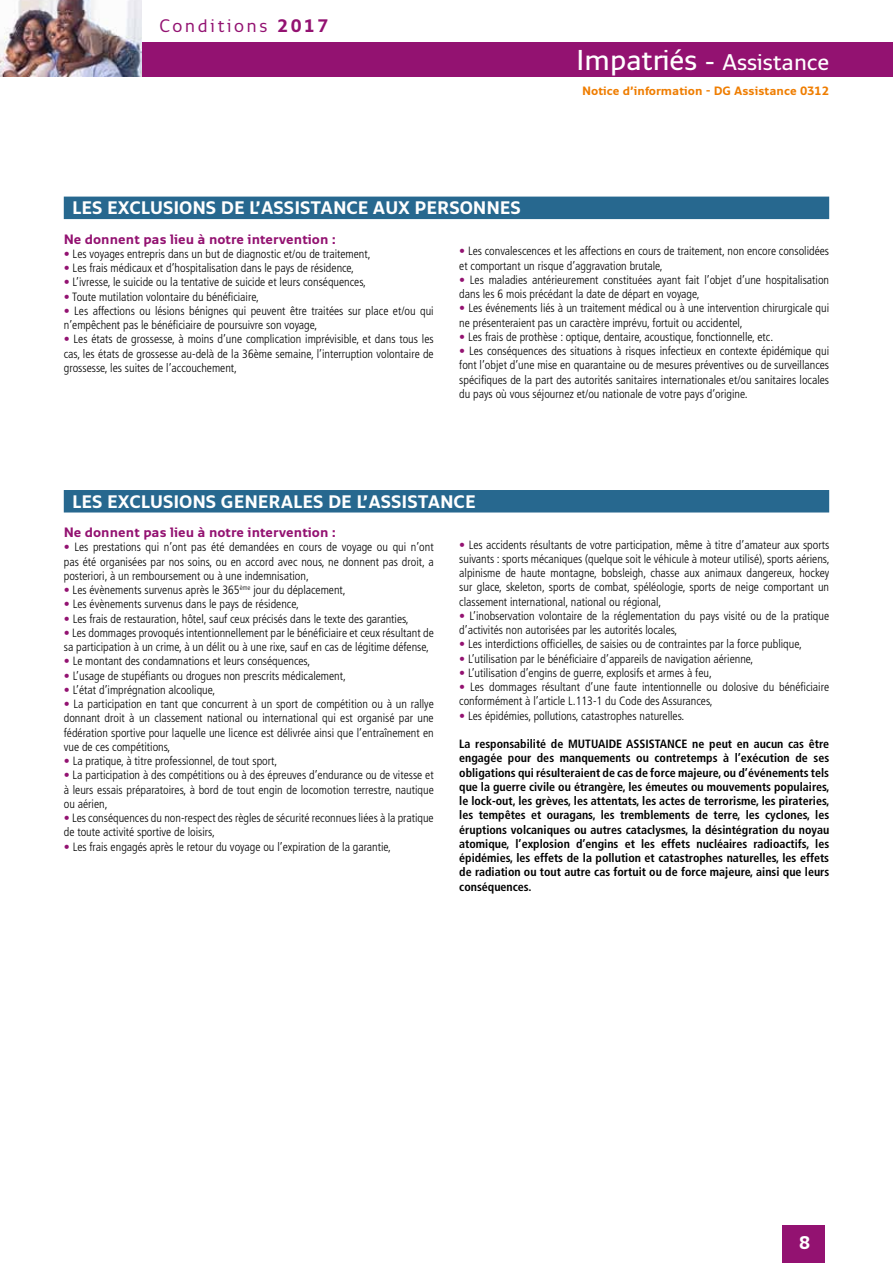
<style>
.page{position:relative;width:893px;height:1263px;background:#fff}
.page>*{position:absolute;margin:0;border:0;box-sizing:border-box;transform-origin:0 0}
.t1{font:600 28.5px "Monitor";color:#fff}
.t2{font:700 18.15px "Monitor";color:#fff}
.t3{font:700 18px "Monitor";color:#fff}
.t4{font:18px "Monitor";letter-spacing:.14em;color:#931271}
.t5{font:700 13.5px "Monitor";color:#931271}
.t6{font:300 condensed 12px/14.2px "Frutiger LT Std";color:#000}
.t7{font:700 condensed 12px/14.2px "Frutiger LT Std";color:#000;text-align:justify}
.t8{font:700 12px "Monitor";color:#ef7d00}
.s1{font-weight:700}
.s2{font-size:22.5px}
.s3{color:#931271}
</style>
<div class="page">
<div style="left:64px;top:490px;width:765px;height:22px;background:#27688f"></div>
<div style="left:64px;top:197px;width:765px;height:22px;background:#27688f"></div>
<div style="left:0;top:43px;width:893px;height:34px;background:#931271"></div>
<div style="left:783px;top:1225px;width:42px;height:38px;background:#931271"></div>
<img style="left:0;top:0;width:141px;height:77px">
<h3 class="t4" style="left:159px;top:14px;width:171px">Conditions <span class="s1">2017</span></h3>
<h1 class="t1" style="left:577px;top:42px;width:254px">Impatriés - <span class="s2">Assistance</span></h1>
<p class="t8" style="left:582px;top:83px;width:248px">Notice d’information - DG Assistance 0312</p>
<h3 class="t3" style="left:72px;top:197px;width:450px">LES EXCLUSIONS DE L’ASSISTANCE AUX PERSONNES</h3>
<p class="t5" style="left:64px;top:231px;width:274px">Ne donnent pas lieu à notre intervention :</p>
<p class="t6" style="left:64px;top:247px;width:308px"><span class="s3">•</span> Les voyages entrepris dans un but de diagnostic et/ou de traitement,</p>
<p class="t6" style="left:64px;top:261px;width:292px"><span class="s3">•</span> Les frais médicaux et d’hospitalisation dans le pays de résidence,</p>
<p class="t6" style="left:64px;top:275px;width:304px"><span class="s3">•</span> L’ivresse, le suicide ou la tentative de suicide et leurs conséquences,</p>
<p class="t6" style="left:64px;top:290px;width:197px"><span class="s3">•</span> Toute mutilation volontaire du bénéficiaire,</p>
<p class="t6" style="left:64px;top:304px;width:371px"><span class="s3">•</span> Les affections ou lésions bénignes qui peuvent être traitées sur place et/ou qui n’empêchent pas le bénéficiaire de poursuivre son voyage,</p>
<p class="t6" style="left:64px;top:332px;width:371px;text-align:justify"><span class="s3">•</span> Les états de grossesse, à moins d’une complication imprévisible, et dans tous les cas, les états de grossesse au-delà de la 36ème semaine, l’interruption volontaire de grossesse, les suites de l’accouchement,</p>
<p class="t6" style="left:459px;top:244px;width:371px"><span class="s3">•</span> Les convalescences et les affections en cours de traitement, non encore consolidées et comportant un risque d’aggravation brutale,</p>
<p class="t6" style="left:459px;top:273px;width:371px"><span class="s3">•</span> Les maladies antérieurement constituées ayant fait l’objet d’une hospitalisation dans les 6 mois précédant la date de départ en voyage,</p>
<p class="t6" style="left:459px;top:301px;width:371px"><span class="s3">•</span> Les événements liés à un traitement médical ou à une intervention chirurgicale qui ne présenteraient pas un caractère imprévu, fortuit ou accidentel,</p>
<p class="t6" style="left:459px;top:330px;width:315px"><span class="s3">•</span> Les frais de prothèse : optique, dentaire, acoustique, fonctionnelle, etc.</p>
<p class="t6" style="left:459px;top:344px;width:371px;text-align:justify"><span class="s3">•</span> Les conséquences des situations à risques infectieux en contexte épidémique qui font l’objet d’une mise en quarantaine ou de mesures préventives ou de surveillances spécifiques de la part des autorités sanitaires internationales et/ou sanitaires locales du pays où vous séjournez et/ou nationale de votre pays d’origine.</p>
<h3 class="t3" style="left:72px;top:490px;width:405px">LES EXCLUSIONS GENERALES DE L’ASSISTANCE</h3>
<p class="t5" style="left:64px;top:524px;width:274px">Ne donnent pas lieu à notre intervention :</p>
<p class="t6" style="left:64px;top:540px;width:371px;text-align:justify"><span class="s3">•</span> Les prestations qui n’ont pas été demandées en cours de voyage ou qui n’ont pas été organisées par nos soins, ou en accord avec nous, ne donnent pas droit, a posteriori, à un remboursement ou à une indemnisation,</p>
<p class="t6" style="left:64px;top:583px;width:284px"><span class="s3">•</span> Les évènements survenus après le 365<sup>ème</sup> jour du déplacement,</p>
<p class="t6" style="left:64px;top:597px;width:237px"><span class="s3">•</span> Les évènements survenus dans le pays de résidence,</p>
<p class="t6" style="left:64px;top:611px;width:347px"><span class="s3">•</span> Les frais de restauration, hôtel, sauf ceux précisés dans le texte des garanties,</p>
<p class="t6" style="left:64px;top:626px;width:371px"><span class="s3">•</span> Les dommages provoqués intentionnellement par le bénéficiaire et ceux résultant de sa participation à un crime, à un délit ou à une rixe, sauf en cas de légitime défense,</p>
<p class="t6" style="left:64px;top:654px;width:248px"><span class="s3">•</span> Le montant des condamnations et leurs conséquences,</p>
<p class="t6" style="left:64px;top:668px;width:284px"><span class="s3">•</span> L’usage de stupéfiants ou drogues non prescrits médicalement,</p>
<p class="t6" style="left:64px;top:683px;width:153px"><span class="s3">•</span> L’état d’imprégnation alcoolique,</p>
<p class="t6" style="left:64px;top:697px;width:371px;text-align:justify"><span class="s3">•</span> La participation en tant que concurrent à un sport de compétition ou à un rallye donnant droit à un classement national ou international qui est organisé par une fédération sportive pour laquelle une licence est délivrée ainsi que l’entraînement en vue de ces compétitions,</p>
<p class="t6" style="left:64px;top:754px;width:215px"><span class="s3">•</span> La pratique, à titre professionnel, de tout sport,</p>
<p class="t6" style="left:64px;top:768px;width:371px;text-align:justify"><span class="s3">•</span> La participation à des compétitions ou à des épreuves d’endurance ou de vitesse et à leurs essais préparatoires, à bord de tout engin de locomotion terrestre, nautique ou aérien,</p>
<p class="t6" style="left:64px;top:811px;width:371px"><span class="s3">•</span> Les conséquences du non-respect des règles de sécurité reconnues liées à la pratique de toute activité sportive de loisirs,</p>
<p class="t6" style="left:64px;top:839px;width:329px"><span class="s3">•</span> Les frais engagés après le retour du voyage ou l’expiration de la garantie,</p>
<p class="t6" style="left:459px;top:538px;width:372px;text-align:justify"><span class="s3">•</span> Les accidents résultants de votre participation, même à titre d’amateur aux sports suivants : sports mécaniques (quelque soit le véhicule à moteur utilisé), sports aériens, alpinisme de haute montagne, bobsleigh, chasse aux animaux dangereux, hockey sur glace, skeleton, sports de combat, spéléologie, sports de neige comportant un classement international, national ou régional,</p>
<p class="t6" style="left:459px;top:609px;width:371px"><span class="s3">•</span> L’inobservation volontaire de la réglementation du pays visité ou de la pratique d’activités non autorisées par les autorités locales,</p>
<p class="t6" style="left:459px;top:637px;width:344px"><span class="s3">•</span> Les interdictions officielles, de saisies ou de contraintes par la force publique,</p>
<p class="t6" style="left:459px;top:651px;width:296px"><span class="s3">•</span> L’utilisation par le bénéficiaire d’appareils de navigation aérienne,</p>
<p class="t6" style="left:459px;top:666px;width:254px"><span class="s3">•</span> L’utilisation d’engins de guerre, explosifs et armes à feu,</p>
<p class="t6" style="left:459px;top:680px;width:371px"><span class="s3">•</span> Les dommages résultant d’une faute intentionnelle ou dolosive du bénéficiaire conformément à l’article L.113-1 du Code des Assurances,</p>
<p class="t6" style="left:459px;top:708px;width:227px"><span class="s3">•</span> Les épidémies, pollutions, catastrophes naturelles.</p>
<p class="t7" style="left:459px;top:737px;width:372px">La responsabilité de MUTUAIDE ASSISTANCE ne peut en aucun cas être engagée pour des manquements ou contretemps à l’exécution de ses obligations qui résulteraient de cas de force majeure, ou d’événements tels que la guerre civile ou étrangère, les émeutes ou mouvements populaires, le lock-out, les grèves, les attentats, les actes de terrorisme, les pirateries, les tempêtes et ouragans, les tremblements de terre, les cyclones, les éruptions volcaniques ou autres cataclysmes, la désintégration du noyau atomique, l’explosion d’engins et les effets nucléaires radioactifs, les épidémies, les effets de la pollution et catastrophes naturelles, les effets de radiation ou tout autre cas fortuit ou de force majeure, ainsi que leurs conséquences.</p>
<h2 class="t2" style="left:799px;top:1232px;width:13px">8</h2>
</div>
